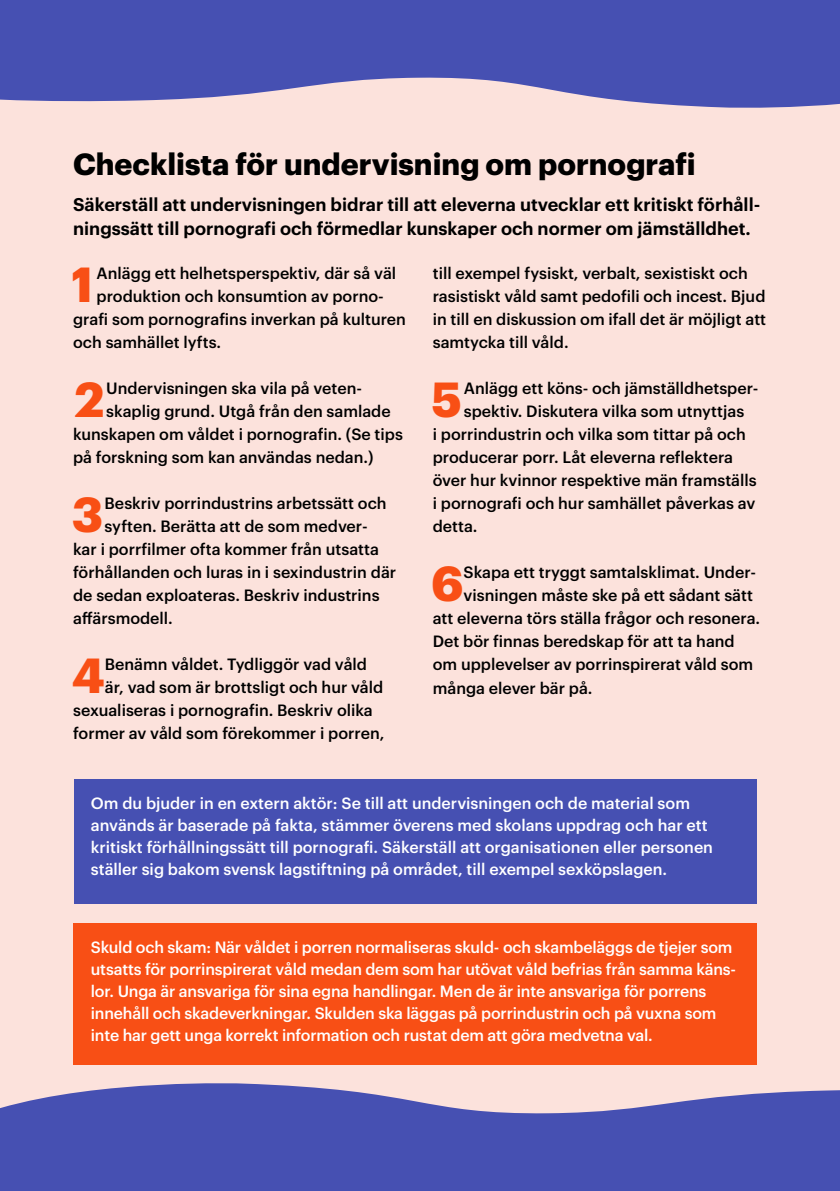
<style>
.page{position:relative;width:840px;height:1191px;background:#fff}
.page>*{position:absolute;margin:0;border:0;box-sizing:border-box;transform-origin:0 0}
.t1{font:700 48.2px "Graphik";color:#f84f15}
.t2{font:700 30px "Graphik";color:#000}
.t3{font:600 18px/24px "Graphik";color:#000}
.t4{font:500 16px/23px "Graphik";color:#000}
.t5{font:500 16px/22px "Graphik";letter-spacing:-.01em;color:#fff}
</style>
<div class="page">
<div style="left:0;top:0;width:839px;height:1191px;background:#fce2dc"></div>
<svg style="left:0;top:0;width:839px;height:108px;background:#5c61b7"></svg>
<svg style="left:0;top:1083px;width:839px;height:108px;background:#5d62b7"></svg>
<div style="left:74px;top:779px;width:682px;height:124px;background:#4650b2"></div>
<div style="left:74px;top:922px;width:682px;height:142px;background:#f84f15"></div>
<p class="t2" style="left:73px;top:141px;width:623px">Checklista för undervisning om pornografi</p>
<p class="t3" style="left:73px;top:190px;width:688px">Säkerställ att undervisningen bidrar till att eleverna utvecklar ett kritiskt förhåll&shy;ningssätt till pornografi och förmedlar kunskaper och normer om jämställdhet.</p>
<p class="t1" style="left:71px;top:247px;width:23px">1</p>
<p class="t4" style="left:97px;top:260px;width:301px">Anlägg ett helhetsperspektiv, där så väl</p>
<p class="t4" style="left:432px;top:260px;width:335px">till exempel fysiskt, verbalt, sexistiskt och rasistiskt våld samt pedofili och incest. Bjud in till en diskussion om ifall det är möjligt att samtycka till våld.</p>
<p class="t1" style="left:431px;top:362px;width:32px">5</p>
<p class="t4" style="left:463px;top:375px;width:296px">Anlägg ett köns- och jämställdhetsper-</p>
<p class="t4" style="left:97px;top:283px;width:288px">produktion och konsumtion av porno-</p>
<p class="t4" style="left:73px;top:306px;width:334px">grafi som pornografins inverkan på kulturen</p>
<p class="t4" style="left:73px;top:329px;width:149px">och samhället lyfts.</p>
<p class="t1" style="left:75px;top:362px;width:31px">2</p>
<p class="t4" style="left:106px;top:375px;width:257px">Undervisningen ska vila på veten-</p>
<p class="t4" style="left:106px;top:398px;width:286px">skaplig grund. Utgå från den samlade</p>
<p class="t4" style="left:73px;top:421px;width:331px">kunskapen om våldet i pornografin. (Se tips</p>
<p class="t4" style="left:73px;top:444px;width:302px">på forskning som kan användas nedan.)</p>
<p class="t1" style="left:72px;top:477px;width:33px">3</p>
<p class="t4" style="left:105px;top:490px;width:283px">Beskriv porrindustrins arbetssätt och</p>
<p class="t4" style="left:463px;top:398px;width:282px">spektiv. Diskutera vilka som utnyttjas</p>
<p class="t4" style="left:432px;top:421px;width:314px">i porrindustrin och vilka som tittar på och</p>
<p class="t4" style="left:432px;top:444px;width:302px">producerar porr. Låt eleverna reflektera</p>
<p class="t4" style="left:432px;top:467px;width:325px">över hur kvinnor respektive män framställs</p>
<p class="t4" style="left:432px;top:490px;width:324px">i pornografi och hur samhället påverkas av</p>
<p class="t4" style="left:432px;top:513px;width:46px">detta.</p>
<p class="t1" style="left:431px;top:546px;width:34px">6</p>
<p class="t4" style="left:463px;top:559px;width:294px">Skapa ett tryggt samtalsklimat. Under-</p>
<p class="t4" style="left:105px;top:513px;width:264px">syften. Berätta att de som medver-</p>
<p class="t4" style="left:73px;top:536px;width:307px">kar i porrfilmer ofta kommer från utsatta</p>
<p class="t4" style="left:73px;top:559px;width:324px">förhållanden och luras in i sexindustrin där</p>
<p class="t4" style="left:73px;top:582px;width:308px">de sedan exploateras. Beskriv industrins</p>
<p class="t4" style="left:73px;top:605px;width:101px">affärsmodell.</p>
<p class="t1" style="left:72px;top:638px;width:34px">4</p>
<p class="t4" style="left:105px;top:651px;width:263px">Benämn våldet. Tydliggör vad våld</p>
<p class="t4" style="left:463px;top:582px;width:291px">visningen måste ske på ett sådant sätt</p>
<p class="t4" style="left:432px;top:605px;width:329px">att eleverna törs ställa frågor och resonera.</p>
<p class="t4" style="left:432px;top:628px;width:303px">Det bör finnas beredskap för att ta hand</p>
<p class="t4" style="left:432px;top:651px;width:322px">om upplevelser av porrinspirerat våld som</p>
<p class="t4" style="left:432px;top:675px;width:161px">många elever bär på.</p>
<p class="t4" style="left:105px;top:674px;width:280px">är, vad som är brottsligt och hur våld</p>
<p class="t4" style="left:73px;top:697px;width:301px">sexualiseras i pornografin. Beskriv olika</p>
<p class="t4" style="left:73px;top:720px;width:312px">former av våld som förekommer i porren,</p>
<p class="t5" style="left:91px;top:791px;width:623px">Om du bjuder in en extern aktör: Se till att undervisningen och de material som används är baserade på fakta, stämmer överens med skolans uppdrag och har ett kritiskt förhållningssätt till pornografi. Säkerställ att organisationen eller personen ställer sig bakom svensk lagstiftning på området, till exempel sexköpslagen.</p>
<p class="t5" style="left:91px;top:934px;width:646px">Skuld och skam: När våldet i porren normaliseras skuld- och skambeläggs de tjejer som utsatts för porrinspirerat våld medan dem som har utövat våld befrias från samma käns&shy;lor. Unga är ansvariga för sina egna handlingar. Men de är inte ansvariga för porrens innehåll och skadeverkningar. Skulden ska läggas på porrindustrin och på vuxna som inte har gett unga korrekt information och rustat dem att göra medvetna val.</p>
</div>
